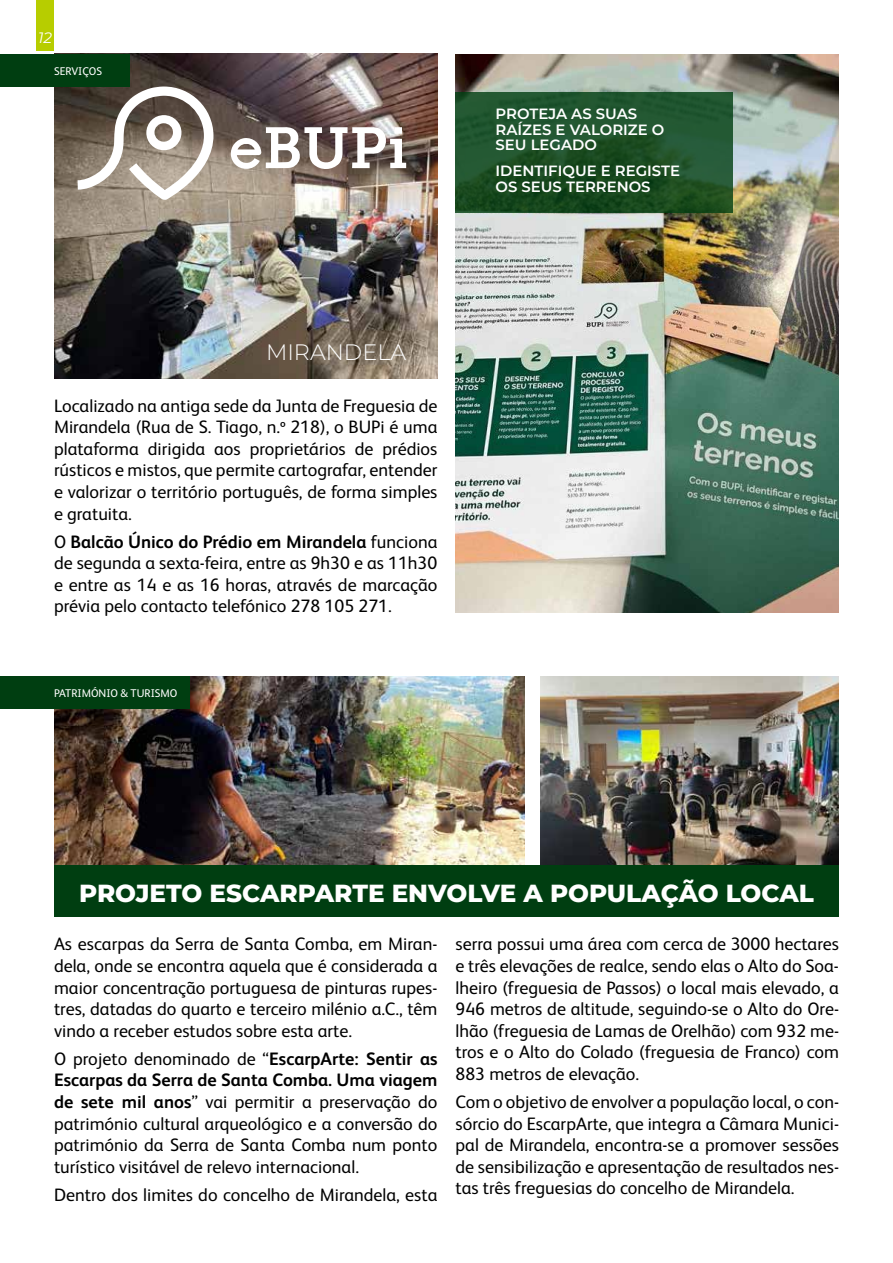
<style>
.page{position:relative;width:893px;height:1263px;background:#fff}
.page>*{position:absolute;margin:0;border:0;box-sizing:border-box;transform-origin:0 0}
.t1{font:800 24.75px "Montserrat";color:#fff}
.t2{font:300 22.35px "Montserrat";color:#fff}
.t3{font:18px/21.6px "FS Albert Pro";color:#000;text-align:justify}
.t4{font:italic 15.15px "Montserrat";color:#fff}
.t5{font:600 14.85px/15.6px "Montserrat";color:#fff}
.t6{font:11.25px "FS Albert Pro";color:#fff}
.s1{font-weight:700}
</style>
<div class="page">
<img style="left:540px;top:676px;width:299px;height:189px">
<img style="left:54px;top:54px;width:383px;height:324px">
<img style="left:455px;top:54px;width:384px;height:558px">
<svg style="left:78px;top:87px;width:136px;height:113px"></svg>
<svg style="left:230px;top:127px;width:176px;height:44px"></svg>
<img style="left:54px;top:676px;width:470px;height:189px">
<div style="left:0;top:54px;width:130px;height:33px;background:#003e11"></div>
<div style="left:0;top:676px;width:190px;height:33px;background:#003e11"></div>
<div style="left:54px;top:865px;width:785px;height:51px;background:#003e11"></div>
<svg style="left:455px;top:92px;width:278px;height:121px;background:#1d5028"></svg>
<div style="left:36px;top:0;width:18px;height:50px;background:#b7cd00"></div>
<p class="t4" style="left:38px;top:27px;width:16px">12</p>
<p class="t6" style="left:54px;top:63px;width:50px">SERVIÇOS</p>
<p class="t5" style="left:496px;top:105px;width:170px">PROTEJA AS SUAS<br>RAÍZES E VALORIZE O<br>SEU LEGADO</p>
<p class="t5" style="left:496px;top:163px;width:186px">IDENTIFIQUE E REGISTE<br>OS SEUS TERRENOS</p>
<p class="t2" style="left:266px;top:337px;width:142px">MIRANDELA</p>
<p class="t3" style="left:54px;top:393px;width:385px">Localizado na antiga sede da Junta de Freguesia de Mirandela (Rua de S. Tiago, n.º 218), o BUPi é uma plataforma dirigida aos proprietários de prédios rústicos e mistos, que permite cartografar, entender e valorizar o território português, de forma simples e gratuita.</p>
<p class="t3" style="left:54px;top:529px;width:385px">O <span class="s1">Balcão Único do Prédio em Mirandela</span> funciona de segunda a sexta-feira, entre as 9h30 e as 11h30 e entre as 14 e as 16 horas, através de marcação prévia pelo contacto telefónico 278 105 271.</p>
<p class="t6" style="left:54px;top:685px;width:125px">PATRIMÓNIO &amp; TURISMO</p>
<h1 class="t1" style="left:79px;top:874px;width:736px">PROJETO ESCARPARTE ENVOLVE A POPULAÇÃO LOCAL</h1>
<p class="t3" style="left:54px;top:932px;width:385px">As escarpas da Serra de Santa Comba, em Miran&shy;dela, onde se encontra aquela que é considerada a maior concentração portuguesa de pinturas rupes&shy;tres, datadas do quarto e terceiro milénio a.C., têm vindo a receber estudos sobre esta arte.</p>
<p class="t3" style="left:54px;top:1046px;width:385px">O projeto denominado de “<span class="s1">EscarpArte: Sentir as Escarpas da Serra de Santa Comba. Uma viagem de sete mil anos</span>” vai permitir a preservação do património cultural arqueológico e a conversão do património da Serra de Santa Comba num ponto turístico visitável de relevo internacional.</p>
<p class="t3" style="left:54px;top:1182px;width:385px">Dentro dos limites do concelho de Mirandela, esta</p>
<p class="t3" style="left:455px;top:932px;width:385px">serra possui uma área com cerca de 3000 hectares e três elevações de realce, sendo elas o Alto do Soa&shy;lheiro (freguesia de Passos) o local mais elevado, a 946 metros de altitude, seguindo-se o Alto do Ore&shy;lhão (freguesia de Lamas de Orelhão) com 932 me&shy;tros e o Alto do Colado (freguesia de Franco) com 883 metros de elevação.</p>
<p class="t3" style="left:455px;top:1090px;width:385px">Com o objetivo de envolver a população local, o con&shy;sórcio do EscarpArte, que integra a Câmara Munici&shy;pal de Mirandela, encontra-se a promover sessões de sensibilização e apresentação de resultados nes&shy;tas três freguesias do concelho de Mirandela.</p>
</div>
